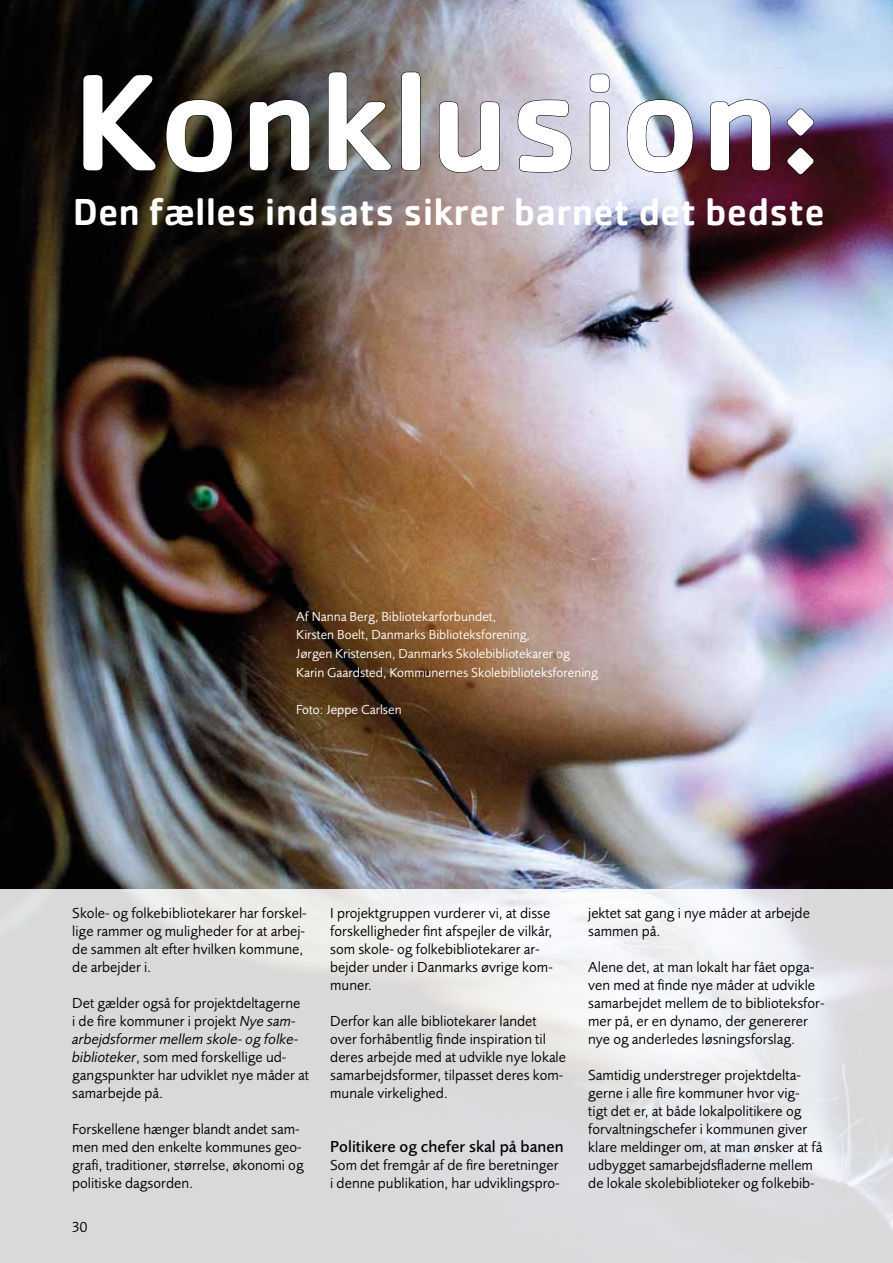
<style>
.page{position:relative;width:893px;height:1263px;background:#fff}
.page>*{position:absolute;margin:0;border:0;box-sizing:border-box;transform-origin:0 0}
.t1{font:500 142.5px "Cachet Std";color:#fff}
.t2{font:500 39px "Cachet Std";color:#fff}
.t3{font:500 16.5px "Foundry Sans";color:#000}
.t4{font:15px/18px "Foundry Sans";color:#000}
.t5{font:13.5px/18.8px "Foundry Sans";color:#fff}
.s1{font-style:italic}
</style>
<div class="page">
<img style="left:0;top:0;width:893px;height:889px">
<div style="left:82px;top:74px;width:75px;height:98px;background:#020202"></div>
<svg style="left:165px;top:99px;width:68px;height:74px;background:#221e13"></svg>
<svg style="left:249px;top:99px;width:61px;height:73px;background:#26211b"></svg>
<svg style="left:327px;top:71px;width:65px;height:100px;background:#68635f"></svg>
<svg style="left:401px;top:71px;width:20px;height:100px;background:#7f7976"></svg>
<svg style="left:438px;top:101px;width:62px;height:72px;background:#a79da1"></svg>
<svg style="left:517px;top:99px;width:55px;height:74px;background:#bfbbc9"></svg>
<svg style="left:589px;top:73px;width:21px;height:98px;background:#c3c3cf"></svg>
<img style="left:626px;top:99px;width:68px;height:74px">
<svg style="left:710px;top:99px;width:61px;height:73px;background:#775f79"></svg>
<svg style="left:786px;top:108px;width:28px;height:67px;background:#51344c"></svg>
<h1 class="t1" style="left:72px;top:35px;width:750px">Konklusion:</h1>
<h2 class="t2" style="left:73px;top:188px;width:754px">Den fælles indsats sikrer barnet det bedste</h2>
<p class="t5" style="left:296px;top:607px;width:303px">Af Nanna Berg, Bibliotekarforbundet,<br>Kirsten Boelt, Danmarks Biblioteksforening,<br>Jørgen Kristensen, Danmarks Skolebibliotekarer og Karin Gaardsted, Kommunernes Skolebiblioteksforening</p>
<p class="t5" style="left:296px;top:700px;width:107px">Foto: Jeppe Carlsen</p>
<p class="t4" style="left:72px;top:904px;width:236px">Skole- og folkebibliotekarer har forskel&shy;lige rammer og muligheder for at arbej&shy;de sammen alt efter hvilken kommune, de arbejder i.</p>
<p class="t4" style="left:72px;top:994px;width:238px">Det gælder også for projektdeltagerne<br>i de fire kommuner i projekt <span class="s1">Nye sam&shy;arbejdsformer mellem skole- og folke&shy;biblioteker</span>, som med forskellige ud&shy;gangspunkter har udviklet nye måder at samarbejde på.</p>
<p class="t4" style="left:72px;top:1120px;width:233px">Forskellene hænger blandt andet sam&shy;men med den enkelte kommunes geo&shy;grafi, traditioner, størrelse, økonomi og politiske dagsorden.</p>
<p class="t4" style="left:72px;top:1218px;width:17px">30</p>
<p class="t4" style="left:330px;top:904px;width:224px">I projektgruppen vurderer vi, at disse forskelligheder fint afspejler de vilkår, som skole- og folkebibliotekarer ar&shy;bejder under i Danmarks øvrige kom&shy;muner.</p>
<p class="t4" style="left:330px;top:1012px;width:237px">Derfor kan alle bibliotekarer landet over forhåbentlig finde inspiration til deres arbejde med at udvikle nye lokale samarbejdsformer, tilpasset deres kom&shy;munale virkelighed.</p>
<p class="t3" style="left:330px;top:1137px;width:235px">Politikere og chefer skal på banen</p>
<p class="t4" style="left:330px;top:1156px;width:231px">Som det fremgår af de fire beretninger i denne publikation, har udviklingspro-</p>
<p class="t4" style="left:588px;top:904px;width:223px">jektet sat gang i nye måder at arbejde sammen på.</p>
<p class="t4" style="left:588px;top:958px;width:238px">Alene det, at man lokalt har fået opga&shy;ven med at finde nye måder at udvikle samarbejdet mellem de to biblioteksfor&shy;mer på, er en dynamo, der genererer nye og anderledes løsningsforslag.</p>
<p class="t4" style="left:588px;top:1066px;width:236px">Samtidig understreger projektdelta&shy;gerne i alle fire kommuner hvor vig&shy;tigt det er, at både lokalpolitikere og forvaltningschefer i kommunen giver klare meldinger om, at man ønsker at få udbygget samarbejdsfladerne mellem de lokale skolebiblioteker og folkebib-</p>
</div>
